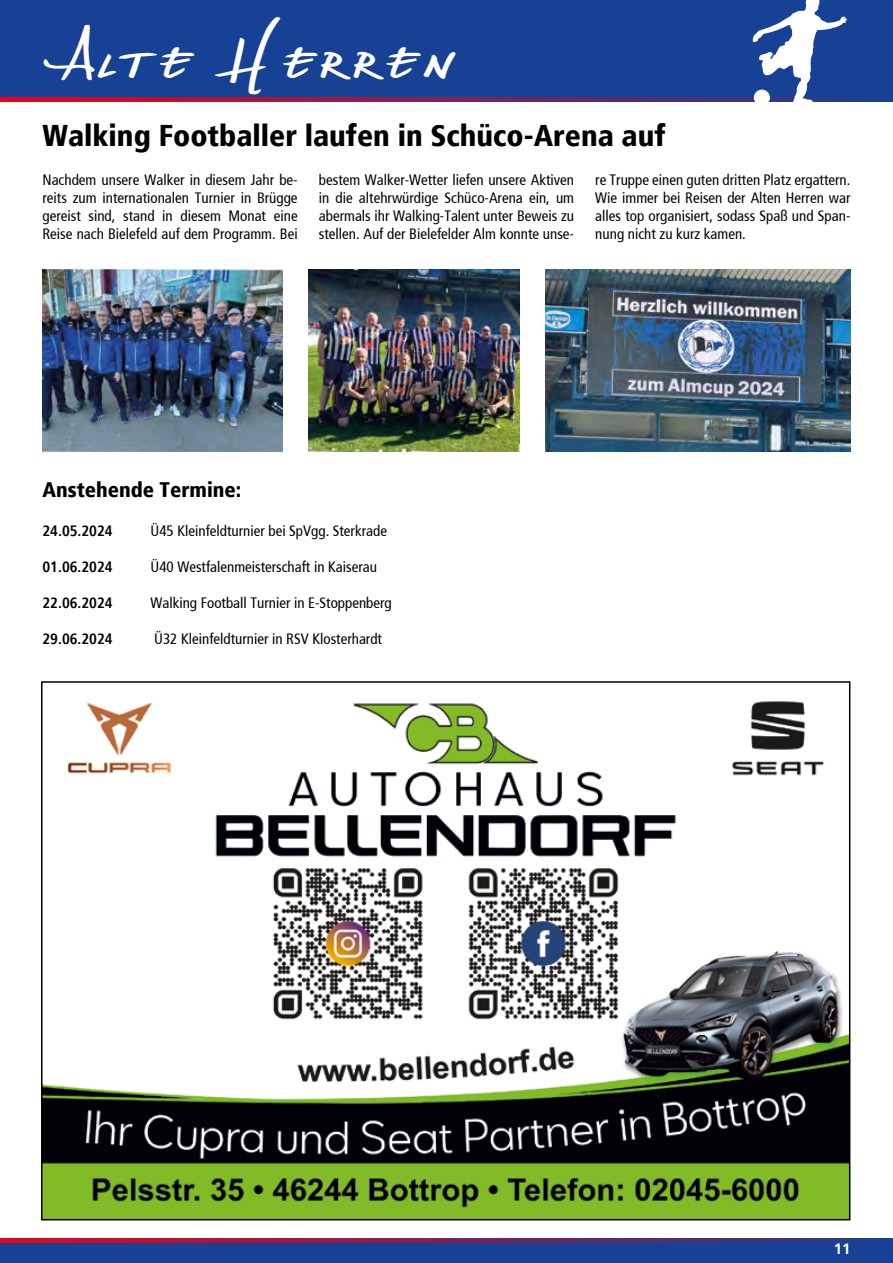
<style>
.page{position:relative;width:893px;height:1263px;background:#fff}
.page>*{position:absolute;margin:0;border:0;box-sizing:border-box;transform-origin:0 0}
.t1{font:45px "Denishandwritting";color:#fff}
.t2{font:900 condensed 30px "Frutiger";color:#000}
.t3{font:900 condensed 21px "Frutiger";color:#000}
.t4{font:condensed 15px/18px "Frutiger";color:#000;text-align:justify}
.t5{font:700 condensed 15px "Frutiger";color:#000}
.t6{font:700 15px "Frutiger 65";color:#fff}
</style>
<div class="page">
<div style="left:0;top:1238px;width:893px;height:25px;background:#164194"></div>
<div style="left:0;top:0;width:893px;height:102px;background:#164194"></div>
<svg style="left:0;top:1238px;width:860px;height:4px;background:#812053"></svg>
<svg style="left:0;top:98px;width:860px;height:4px;background:#8b1d4d"></svg>
<svg style="left:753px;top:0;width:94px;height:102px"></svg>
<div style="left:754px;top:90px;width:16px;height:16px;background:#fff;border-radius:50%"></div>
<img style="left:44px;top:701px;width:803px;height:516px">
<img style="left:309px;top:270px;width:210px;height:181px">
<img style="left:43px;top:270px;width:239px;height:181px">
<img style="left:546px;top:270px;width:304px;height:181px">
<h1 class="t1" style="left:43px;top:36px;width:416px">Alte Herren</h1>
<h2 class="t2" style="left:43px;top:122px;width:624px">Walking Footballer laufen in Schüco-Arena auf</h2>
<p class="t4" style="left:43px;top:172px;width:257px">Nachdem unsere Walker in diesem Jahr be&shy;reits zum internationalen Turnier in Brügge gereist sind, stand in diesem Monat eine Reise nach Bielefeld auf dem Programm. Bei</p>
<p class="t4" style="left:319px;top:172px;width:257px">bestem Walker-Wetter liefen unsere Aktiven in die altehrwürdige Schüco-Arena ein, um abermals ihr Walking-Talent unter Beweis zu stellen. Auf der Bielefelder Alm konnte unse-</p>
<p class="t4" style="left:595px;top:172px;width:257px">re Truppe einen guten dritten Platz ergattern.<br>Wie immer bei Reisen der Alten Herren war alles top organisiert, sodass Spaß und Span&shy;nung nicht zu kurz kamen.</p>
<h3 class="t3" style="left:43px;top:480px;width:200px">Anstehende Termine:</h3>
<p class="t5" style="left:43px;top:524px;width:72px">24.05.2024</p>
<p class="t4" style="left:151px;top:523px;width:238px">Ü45 Kleinfeldturnier bei SpVgg. Sterkrade</p>
<p class="t5" style="left:43px;top:560px;width:72px">01.06.2024</p>
<p class="t4" style="left:151px;top:559px;width:228px">Ü40 Westfalenmeisterschaft in Kaiserau</p>
<p class="t5" style="left:43px;top:596px;width:72px">22.06.2024</p>
<p class="t4" style="left:151px;top:595px;width:243px">Walking Football Turnier in E-Stoppenberg</p>
<p class="t5" style="left:43px;top:632px;width:72px">29.06.2024</p>
<p class="t4" style="left:154px;top:631px;width:229px">Ü32 Kleinfeldturnier in RSV Klosterhardt</p>
<p class="t6" style="left:834px;top:1242px;width:18px">11</p>
</div>
